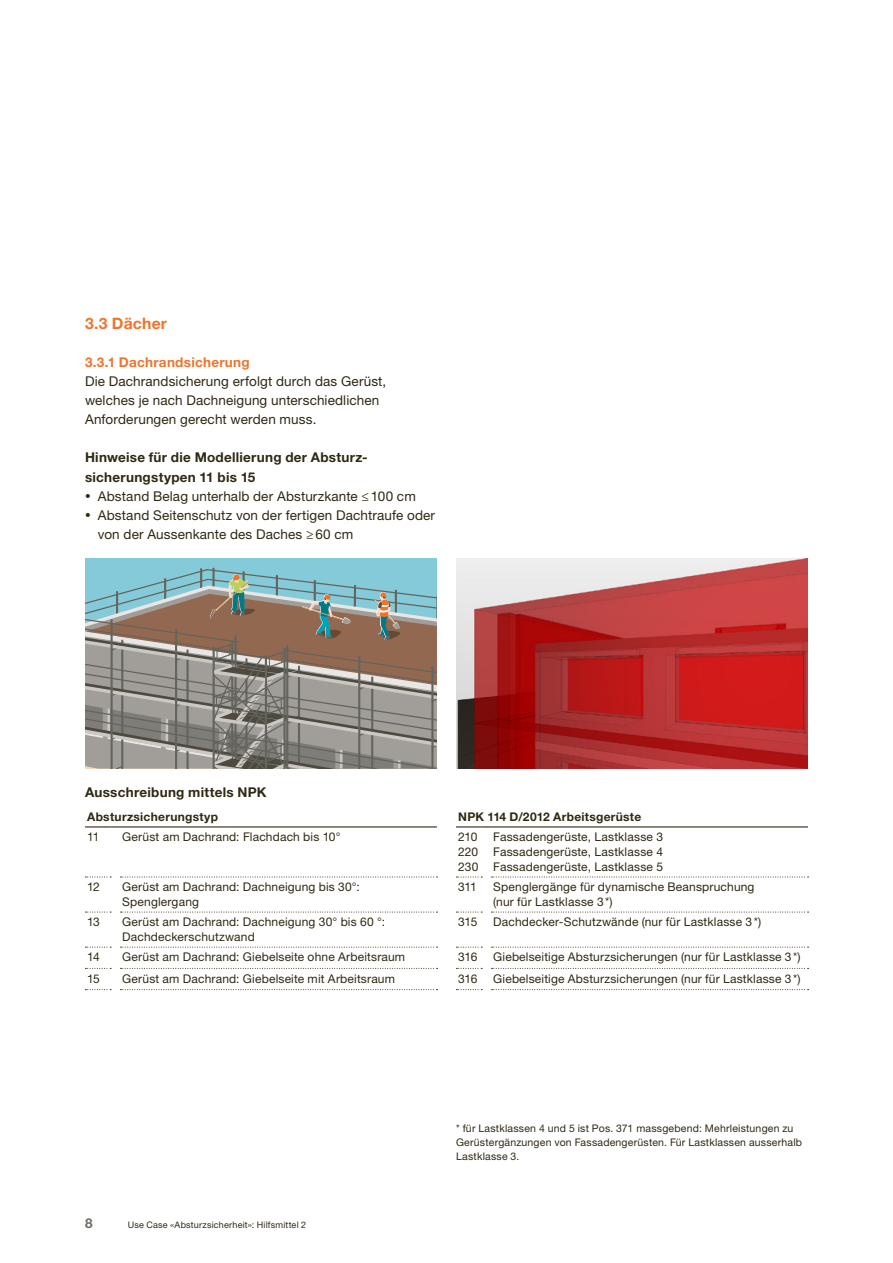
<style>
.page{position:relative;width:893px;height:1263px;background:#fff}
.page>*{position:absolute;margin:0;border:0;box-sizing:border-box;transform-origin:0 0}
.t1{font:700 15.75px "Helvetica Neue LT Std";letter-spacing:.015em;color:#ee742d}
.t2{font:13.5px/19.2px "Helvetica Neue LT Std";letter-spacing:.01em;color:#2f2912}
.t3{font:700 13.5px/19.2px "Helvetica Neue LT Std";letter-spacing:.02em;color:#2f2912}
.t4{font:700 13.5px "Helvetica Neue LT Std";letter-spacing:.02em;color:#ee742d}
.t5{font:700 13.5px "Helvetica Neue LT Std";color:#6d6a63}
.t6{font:12px/15px "Helvetica Neue LT Std";letter-spacing:.015em;color:#2f2912}
.t7{font:700 12px "Helvetica Neue LT Std";letter-spacing:.025em;color:#2f2912}
.t8{font:10.5px/13.8px "Helvetica Neue LT Std";letter-spacing:.02em;color:#2f2912}
.t9{font:9px "Helvetica Neue LT Std";letter-spacing:.025em;color:#2f2912}
.s1{font-size:11.25px}
</style>
<div class="page">
<img style="left:456px;top:558px;width:352px;height:211px">
<div style="left:85px;top:558px;width:352px;height:186px;background:#85cad9"></div>
<svg style="left:85px;top:568px;width:352px;height:201px;background:#91918b"></svg>
<hr style="left:431px;top:667px;width:2px;height:102px;background:#64645e">
<svg style="left:85px;top:826px;width:35px;height:1px"></svg>
<hr style="left:120px;top:826px;width:317px;height:1px;background:#2f2912">
<svg style="left:456px;top:826px;width:35px;height:1px"></svg>
<hr style="left:491px;top:826px;width:317px;height:1px;background:#2f2912">
<svg style="left:85px;top:989px;width:26px;height:1px"></svg>
<svg style="left:120px;top:989px;width:318px;height:1px"></svg>
<svg style="left:85px;top:877px;width:26px;height:1px"></svg>
<svg style="left:120px;top:877px;width:318px;height:1px"></svg>
<svg style="left:456px;top:877px;width:26px;height:1px"></svg>
<svg style="left:491px;top:877px;width:317px;height:1px"></svg>
<svg style="left:85px;top:912px;width:26px;height:1px"></svg>
<svg style="left:120px;top:912px;width:318px;height:1px"></svg>
<svg style="left:456px;top:912px;width:26px;height:1px"></svg>
<svg style="left:491px;top:912px;width:317px;height:1px"></svg>
<svg style="left:85px;top:947px;width:26px;height:1px"></svg>
<svg style="left:120px;top:947px;width:318px;height:1px"></svg>
<svg style="left:456px;top:947px;width:26px;height:1px"></svg>
<svg style="left:491px;top:947px;width:317px;height:1px"></svg>
<svg style="left:85px;top:968px;width:26px;height:1px"></svg>
<svg style="left:120px;top:968px;width:318px;height:1px"></svg>
<svg style="left:456px;top:968px;width:26px;height:1px"></svg>
<svg style="left:491px;top:968px;width:317px;height:1px"></svg>
<svg style="left:456px;top:989px;width:26px;height:1px"></svg>
<svg style="left:491px;top:989px;width:317px;height:1px"></svg>
<h1 class="t1" style="left:85px;top:313px;width:83px">3.3 Dächer</h1>
<p class="t4" style="left:85px;top:354px;width:166px">3.3.1 Dachrandsicherung</p>
<p class="t2" style="left:85px;top:371px;width:303px">Die Dachrandsicherung erfolgt durch das Gerüst, welches je nach Dachneigung unterschiedlichen<br>Anforderungen gerecht werden muss.</p>
<p class="t3" style="left:85px;top:448px;width:283px">Hinweise für die Modellierung der Absturz&shy;sicherungstypen 11 bis 15</p>
<p class="t2" style="left:85px;top:486px;width:332px"><span class="s1">•</span> Abstand Belag unterhalb der Absturzkante ≤100 cm</p>
<p class="t2" style="left:98px;top:505px;width:339px;text-indent:-13px"><span class="s1">•</span> Abstand Seitenschutz von der fertigen Dachtraufe oder von der Aussenkante des Daches ≥60 cm</p>
<p class="t3" style="left:85px;top:783px;width:183px">Ausschreibung mittels NPK</p>
<p class="t7" style="left:87px;top:809px;width:133px">Absturzsicherungstyp</p>
<p class="t7" style="left:458px;top:809px;width:185px">NPK 114 D/2012 Arbeitsgerüste</p>
<p class="t6" style="left:87px;top:829px;width:14px">11</p>
<p class="t6" style="left:122px;top:829px;width:220px">Gerüst am Dachrand: Flachdach bis 10°</p>
<p class="t6" style="left:458px;top:829px;width:22px;text-align:justify">210<br>220<br>230</p>
<p class="t6" style="left:493px;top:829px;width:171px;text-align:justify">Fassadengerüste, Lastklasse 3<br>Fassadengerüste, Lastklasse 4<br>Fassadengerüste, Lastklasse 5</p>
<p class="t6" style="left:87px;top:879px;width:14px">12</p>
<p class="t6" style="left:122px;top:879px;width:239px">Gerüst am Dachrand: Dachneigung bis 30°:<br>Spenglergang</p>
<p class="t6" style="left:458px;top:879px;width:20px">311</p>
<p class="t6" style="left:493px;top:879px;width:263px">Spenglergänge für dynamische Beanspruchung (nur für Lastklasse 3*)</p>
<p class="t6" style="left:87px;top:914px;width:14px">13</p>
<p class="t6" style="left:122px;top:914px;width:264px">Gerüst am Dachrand: Dachneigung 30° bis 60 °:<br>Dachdeckerschutzwand</p>
<p class="t6" style="left:458px;top:914px;width:21px">315</p>
<p class="t6" style="left:493px;top:914px;width:269px">Dachdecker-Schutzwände (nur für Lastklasse 3*)</p>
<p class="t6" style="left:87px;top:949px;width:14px">14</p>
<p class="t6" style="left:122px;top:949px;width:284px">Gerüst am Dachrand: Giebelseite ohne Arbeitsraum</p>
<p class="t6" style="left:458px;top:949px;width:21px">316</p>
<p class="t6" style="left:493px;top:949px;width:309px">Giebelseitige Absturzsicherungen (nur für Lastklasse 3*)</p>
<p class="t6" style="left:87px;top:971px;width:14px">15</p>
<p class="t6" style="left:122px;top:971px;width:274px">Gerüst am Dachrand: Giebelseite mit Arbeitsraum</p>
<p class="t6" style="left:458px;top:971px;width:21px">316</p>
<p class="t6" style="left:493px;top:971px;width:309px">Giebelseitige Absturzsicherungen (nur für Lastklasse 3*)</p>
<p class="t5" style="left:85px;top:1215px;width:9px">8</p>
<p class="t9" style="left:128px;top:1219px;width:180px">Use Case «Absturzsicherheit»: Hilfsmittel 2</p>
<p class="t8" style="left:456px;top:1121px;width:347px">* für Lastklassen 4 und 5 ist Pos. 371 massgebend: Mehrleistungen zu<br>Gerüstergänzungen von Fassadengerüsten. Für Lastklassen ausserhalb<br>Lastklasse 3.</p>
</div>
